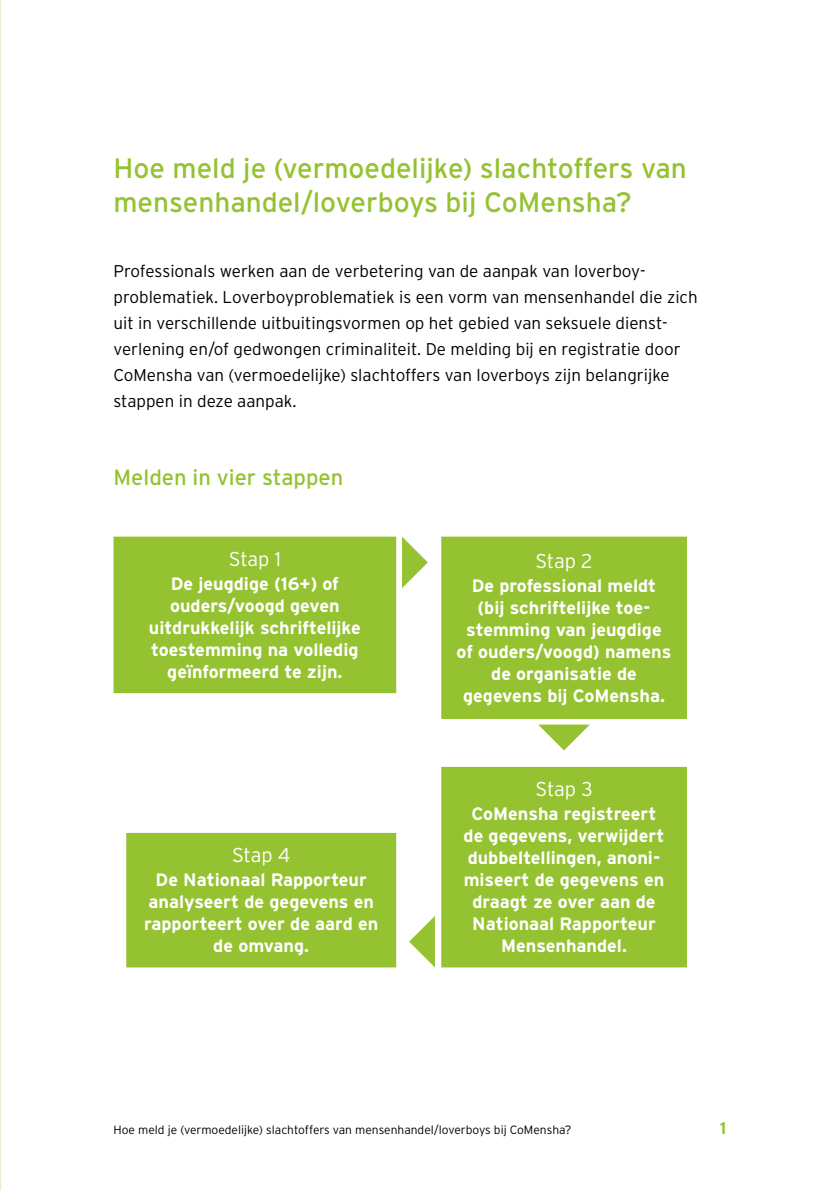
<style>
.page{position:relative;width:840px;height:1191px;background:#fff}
.page>*{position:absolute;margin:0;border:0;box-sizing:border-box;transform-origin:0 0}
.t1{font:28px/34px "Interstate";color:#95c230}
.t2{font:22px "Interstate";color:#95c230}
.t3{font:300 20px "Interstate";letter-spacing:-.01em;color:#fff}
.t4{font:700 18px/22px "Interstate";color:#fff;text-align:center}
.t5{font:300 17px/26px "Interstate";color:#000}
.t6{font:700 17px "Interstate";color:#95c230}
.t7{font:300 12px "Interstate";color:#000}
</style>
<div class="page">
<svg style="left:402px;top:536px;width:25px;height:52px"></svg>
<div style="left:114px;top:537px;width:281px;height:155px;background:#95c230"></div>
<div style="left:113px;top:536px;width:283px;height:157px;border:1px solid #95c230"></div>
<svg style="left:538px;top:724px;width:51px;height:26px"></svg>
<div style="left:441px;top:537px;width:244px;height:181px;background:#95c230"></div>
<div style="left:441px;top:536px;width:245px;height:182px;border:1px solid #95c230"></div>
<svg style="left:409px;top:917px;width:25px;height:50px"></svg>
<div style="left:127px;top:833px;width:268px;height:134px;background:#95c230"></div>
<div style="left:126px;top:833px;width:270px;height:134px;border:1px solid #95c230"></div>
<div style="left:441px;top:767px;width:244px;height:200px;background:#95c230"></div>
<div style="left:441px;top:767px;width:245px;height:200px;border:1px solid #95c230"></div>
<h1 class="t1" style="left:113px;top:151px;width:574px">Hoe meld je (vermoedelijke) slachtoffers van mensenhandel/loverboys bij CoMensha?</h1>
<p class="t5" style="left:113px;top:257px;width:585px">Professionals werken aan de verbetering van de aanpak van loverboy&shy;problematiek. Loverboyproblematiek is een vorm van mensenhandel die zich uit in verschillende uitbuitingsvormen op het gebied van seksuele dienst&shy;verlening en/of gedwongen criminaliteit. De melding bij en registratie door CoMensha van (vermoedelijke) slachtoffers van loverboys zijn belangrijke stappen in deze aanpak.</p>
<p class="t2" style="left:113px;top:464px;width:231px">Melden in vier stappen</p>
<p class="t3" style="left:229px;top:547px;width:54px">Stap 1</p>
<p class="t4" style="left:149px;top:572px;width:213px">De jeugdige (16+) of ouders/voogd geven uitdrukkelijk schriftelijke toestemming na volledig geïnformeerd te zijn.</p>
<p class="t3" style="left:232px;top:844px;width:60px">Stap 4</p>
<p class="t4" style="left:144px;top:868px;width:235px">De Nationaal Rapporteur analyseert de gegevens en rapporteert over de aard en de omvang.</p>
<p class="t3" style="left:535px;top:549px;width:59px">Stap 2</p>
<p class="t4" style="left:456px;top:574px;width:216px">De professional meldt (bij schriftelijke toe&shy;stemming van jeugdige of ouders/voogd) namens de organisatie de gegevens bij CoMensha.</p>
<p class="t3" style="left:535px;top:778px;width:59px">Stap 3</p>
<p class="t4" style="left:463px;top:802px;width:202px">CoMensha registreert de gegevens, verwijdert dubbeltellingen, anoni&shy;miseert de gegevens en draagt ze over aan de<br>Nationaal Rapporteur<br>Mensenhandel.</p>
<p class="t7" style="left:113px;top:1123px;width:459px">Hoe meld je (vermoedelijke) slachtoffers van mensenhandel/loverboys bij CoMensha?</p>
<p class="t6" style="left:719px;top:1118px;width:8px">1</p>
</div>
